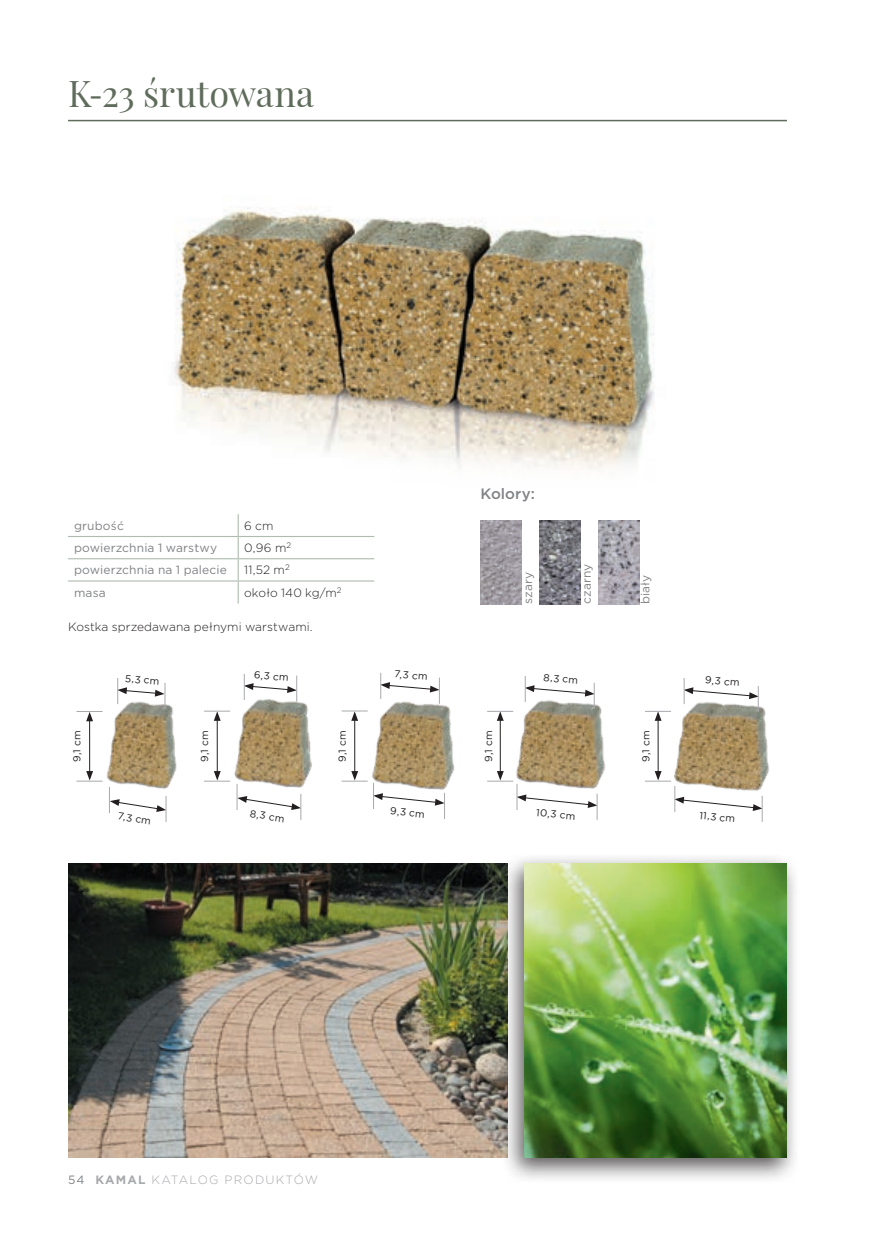
<style>
.page{position:relative;width:872px;height:1234px;background:#fff}
.page>*{position:absolute;margin:0;border:0;box-sizing:border-box;transform-origin:0 0}
.naglowek_wstep_2023{font:36px "Playfair Display";letter-spacing:-.005em;color:#5f6c5b}
.kolor-nazwa_2023{font:500 15px "Gotham";color:#808285}
.tekst_2023{font:300 12px "Gotham";letter-spacing:.005em;color:#231f20}
.tab_2023{font:12px "Gotham";letter-spacing:.01em;color:#808285}
.t1{font:300 12px "Gotham";letter-spacing:.1em;color:#a8a9ad}
.kolor-nazwa_2023-2{font:12px "Gotham";letter-spacing:.01em;color:#808285}
.t2{font:10.2px "Gotham";letter-spacing:.02em;color:#231f20}
.s1{font-weight:400;color:#808285}
.s2{font-weight:700}
</style>
<div class="page">
<img style="left:174px;top:207px;width:480px;height:263px">
<hr style="left:68px;top:120px;width:719px;height:1px;background:#5f6c5b">
<hr style="left:68px;top:536px;width:170px;height:1px;background:#aebbaf">
<hr style="left:238px;top:536px;width:136px;height:1px;background:#aebbaf">
<hr style="left:68px;top:558px;width:170px;height:1px;background:#aebbaf">
<hr style="left:238px;top:558px;width:136px;height:1px;background:#aebbaf">
<hr style="left:68px;top:580px;width:170px;height:1px;background:#aebbaf">
<hr style="left:238px;top:580px;width:136px;height:1px;background:#aebbaf">
<svg style="left:238px;top:514px;width:1px;height:89px"></svg>
<img style="left:95px;top:704px;width:82px;height:84px">
<hr style="left:89px;top:718px;width:1px;height:55px;background:#231f20">
<svg style="left:76px;top:711px;width:27px;height:10px"></svg>
<svg style="left:109px;top:786px;width:58px;height:35px"></svg>
<svg style="left:117px;top:678px;width:49px;height:30px"></svg>
<svg style="left:76px;top:770px;width:27px;height:11px"></svg>
<img style="left:225px;top:695px;width:87px;height:95px">
<hr style="left:217px;top:718px;width:1px;height:55px;background:#231f20">
<svg style="left:204px;top:710px;width:26px;height:10px"></svg>
<svg style="left:237px;top:783px;width:64px;height:36px"></svg>
<svg style="left:244px;top:674px;width:53px;height:27px"></svg>
<svg style="left:204px;top:770px;width:26px;height:11px"></svg>
<img style="left:373px;top:703px;width:82px;height:85px">
<hr style="left:354px;top:718px;width:1px;height:55px;background:#231f20">
<svg style="left:341px;top:710px;width:27px;height:10px"></svg>
<svg style="left:380px;top:672px;width:60px;height:31px"></svg>
<svg style="left:341px;top:770px;width:104px;height:48px"></svg>
<img style="left:513px;top:696px;width:93px;height:88px">
<hr style="left:500px;top:718px;width:1px;height:55px;background:#231f20">
<svg style="left:487px;top:710px;width:26px;height:10px"></svg>
<svg style="left:525px;top:676px;width:70px;height:32px"></svg>
<svg style="left:487px;top:770px;width:111px;height:49px"></svg>
<img style="left:675px;top:706px;width:94px;height:78px">
<hr style="left:657px;top:718px;width:1px;height:55px;background:#231f20">
<svg style="left:645px;top:710px;width:26px;height:10px"></svg>
<svg style="left:683px;top:678px;width:76px;height:34px"></svg>
<svg style="left:645px;top:770px;width:118px;height:51px"></svg>
<img style="left:68px;top:863px;width:433px;height:294px">
<div style="left:501px;top:851px;width:299px;height:332px;background:#231f20;opacity:.75"></div>
<img style="left:525px;top:863px;width:262px;height:294px">
<img style="left:480px;top:520px;width:41px;height:84px">
<img style="left:539px;top:520px;width:41px;height:84px">
<img style="left:598px;top:520px;width:41px;height:84px">
<p class="naglowek_wstep_2023" style="left:68px;top:65px;width:247px">K-23 śrutowana</p>
<p class="kolor-nazwa_2023" style="left:480px;top:484px;width:56px">Kolory:</p>
<p class="tab_2023" style="left:74px;top:518px;width:51px">grubość</p>
<p class="tekst_2023" style="left:244px;top:518px;width:31px">6 cm</p>
<p class="tab_2023" style="left:74px;top:540px;width:145px">powierzchnia 1 warstwy</p>
<p class="tekst_2023" style="left:244px;top:540px;width:48px">0,96 m<sup>2</sup></p>
<p class="tab_2023" style="left:74px;top:562px;width:154px">powierzchnia na 1 palecie</p>
<p class="tekst_2023" style="left:244px;top:562px;width:47px">11,52 m<sup>2</sup></p>
<p class="tab_2023" style="left:74px;top:584px;width:33px">masa</p>
<p class="tekst_2023" style="left:244px;top:584px;width:99px">około 140 kg/m<sup>2</sup></p>
<p class="tekst_2023" style="left:68px;top:619px;width:246px">Kostka sprzedawana pełnymi warstwami.</p>
<p class="kolor-nazwa_2023-2" style="left:520px;top:604px;width:34px;rotate:-90deg">szary</p>
<p class="kolor-nazwa_2023-2" style="left:579px;top:604px;width:42px;rotate:-90deg">czarny</p>
<p class="kolor-nazwa_2023-2" style="left:637px;top:604px;width:31px;rotate:-90deg">biały</p>
<p class="t2" style="left:126px;top:671px;width:36px;rotate:5deg">5,3 cm</p>
<p class="t2" style="left:255px;top:667px;width:36px;rotate:5deg">6,3 cm</p>
<p class="t2" style="left:395px;top:667px;width:35px;rotate:5deg">7,3 cm</p>
<p class="t2" style="left:544px;top:670px;width:36px;rotate:5deg">8,3 cm</p>
<p class="t2" style="left:705px;top:672px;width:36px;rotate:5deg">9,3 cm</p>
<p class="t2" style="left:70px;top:762px;width:33px;rotate:-90deg">9,1 cm</p>
<p class="t2" style="left:198px;top:761px;width:33px;rotate:-90deg">9,1 cm</p>
<p class="t2" style="left:335px;top:761px;width:33px;rotate:-90deg">9,1 cm</p>
<p class="t2" style="left:482px;top:761px;width:33px;rotate:-90deg">9,1 cm</p>
<p class="t2" style="left:639px;top:761px;width:33px;rotate:-90deg">9,1 cm</p>
<p class="t2" style="left:119px;top:809px;width:35px;rotate:9deg">7,3 cm</p>
<p class="t2" style="left:251px;top:806px;width:36px;rotate:9deg">8,3 cm</p>
<p class="t2" style="left:391px;top:804px;width:36px;rotate:6deg">9,3 cm</p>
<p class="t2" style="left:537px;top:805px;width:41px;rotate:6deg">10,3 cm</p>
<p class="t2" style="left:700px;top:808px;width:37px;rotate:6deg">11,3 cm</p>
<p class="t1" style="left:68px;top:1171px;width:252px"><span class="s1">54</span> <span class="s2">KAMAL</span> KATALOG PRODUKTÓW</p>
</div>
